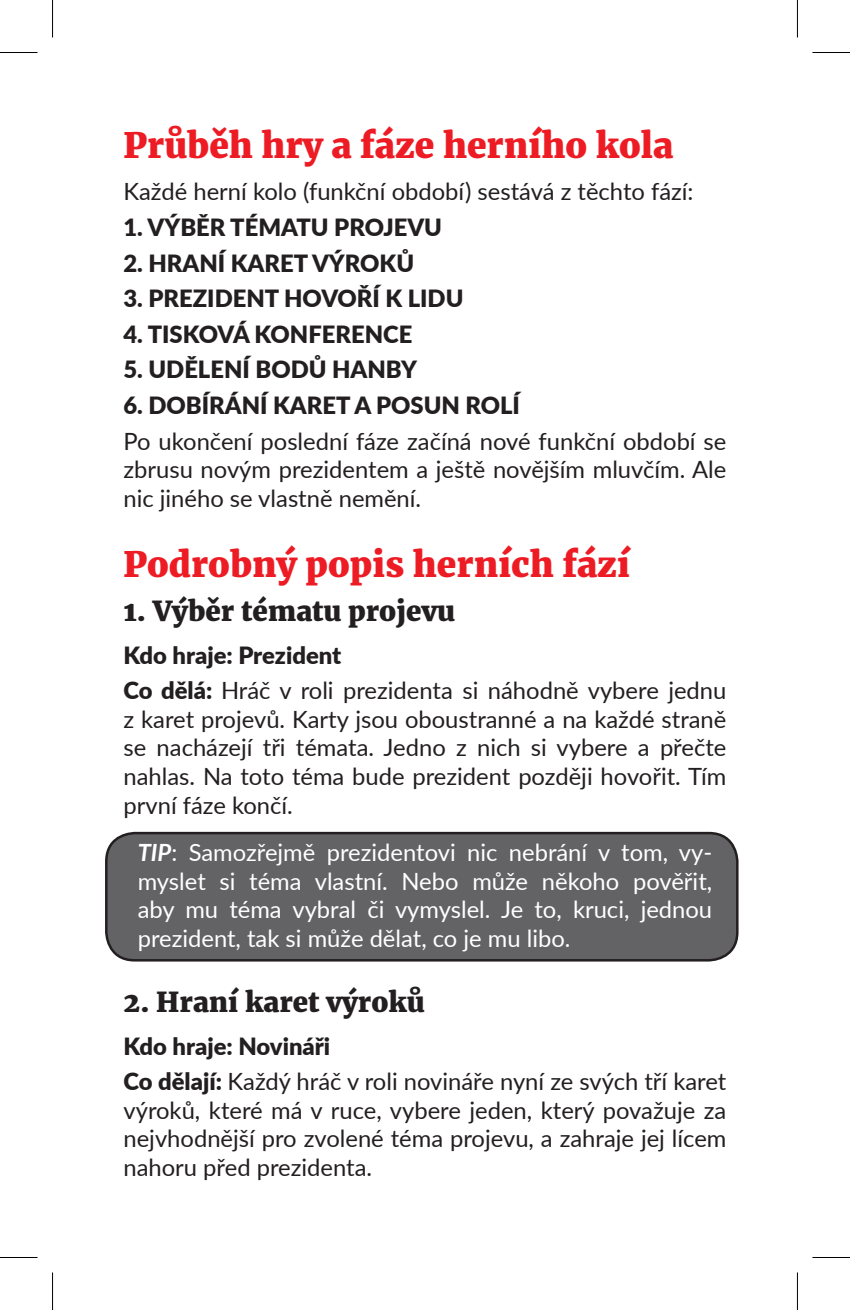
<style>
.page{position:relative;width:850px;height:1310px;background:#fff}
.page>*{position:absolute;margin:0;border:0;box-sizing:border-box;transform-origin:0 0}
.Hlavní_nadpisy{font:900 35px "Merriweather";color:#ed1c24}
.Vedlejší_nadpisy{font:900 27.5px "Merriweather";color:#231f20}
.Běžný_text{font:23.75px/28.5px "Lato";color:#231f20;text-align:justify}
.Poznámky{font:23.75px/28.5px "Lato";color:#fff}
.Běžný_text-2{font:900 23.75px "Lato";color:#231f20}
.s1{font-weight:900}
.s2{font-weight:700;font-style:italic}
</style>
<div class="page">
<div style="left:106px;top:833px;width:631px;height:127px;background:#636366;border-radius:28px"></div>
<div style="left:105px;top:832px;width:633px;height:129px;border:2px solid #231f20;border-radius:28px"></div>
<hr style="left:0;top:52px;width:38px;height:1px;background:#000">
<hr style="left:812px;top:52px;width:37px;height:1px;background:#000">
<hr style="left:0;top:1257px;width:38px;height:1px;background:#000">
<hr style="left:812px;top:1257px;width:37px;height:1px;background:#000">
<hr style="left:52px;top:0;width:1px;height:38px;background:#000">
<hr style="left:52px;top:1272px;width:1px;height:38px;background:#000">
<hr style="left:796px;top:0;width:1px;height:38px;background:#000">
<hr style="left:796px;top:1272px;width:1px;height:38px;background:#000">
<p class="Hlavní_nadpisy" style="left:123px;top:114px;width:551px">Průběh hry a fáze herního kola</p>
<p class="Běžný_text" style="left:123px;top:177px;width:571px">Každé herní kolo (funkční období) sestává z těchto fází:</p>
<p class="Běžný_text-2" style="left:123px;top:210px;width:320px">1. VÝBĚR TÉMATU PROJEVU</p>
<p class="Běžný_text-2" style="left:123px;top:245px;width:292px">2. HRANÍ KARET VÝROKŮ</p>
<p class="Běžný_text-2" style="left:123px;top:281px;width:341px">3. PREZIDENT HOVOŘÍ K LIDU</p>
<p class="Běžný_text-2" style="left:123px;top:316px;width:290px">4. TISKOVÁ KONFERENCE</p>
<p class="Běžný_text-2" style="left:123px;top:352px;width:295px">5. UDĚLENÍ BODŮ HANBY</p>
<p class="Běžný_text-2" style="left:123px;top:387px;width:398px">6. DOBÍRÁNÍ KARET A POSUN ROLÍ</p>
<p class="Běžný_text" style="left:123px;top:426px;width:604px">Po ukončení poslední fáze začíná nové funkční období se zbrusu novým prezidentem a ještě novějším mluvčím. Ale nic jiného se vlastně nemění.</p>
<p class="Hlavní_nadpisy" style="left:123px;top:534px;width:507px">Podrobný popis herních fází</p>
<p class="Vedlejší_nadpisy" style="left:123px;top:587px;width:333px">1. Výběr tématu projevu</p>
<p class="Běžný_text-2" style="left:123px;top:637px;width:219px">Kdo hraje: Prezident</p>
<p class="Běžný_text" style="left:123px;top:675px;width:604px"><span class="s1">Co dělá:</span> Hráč v roli prezidenta si náhodně vybere jednu z karet projevů. Karty jsou oboustranné a na každé straně se nacházejí tři témata. Jedno z nich si vybere a přečte nahlas. Na toto téma bude prezident později hovořit. Tím první fáze končí.</p>
<p class="Poznámky" style="left:138px;top:837px;width:575px"><span class="s2">TIP</span>: Samozřejmě prezidentovi nic nebrání v tom, vy&shy;myslet si téma vlastní. Nebo může někoho pověřit, aby mu téma vybral či vymyslel. Je to, kruci, jednou prezident, tak si může dělat, co je mu libo.</p>
<p class="Vedlejší_nadpisy" style="left:123px;top:978px;width:302px">2. Hraní karet výroků</p>
<p class="Běžný_text-2" style="left:123px;top:1028px;width:208px">Kdo hraje: Novináři</p>
<p class="Běžný_text" style="left:123px;top:1066px;width:604px"><span class="s1">Co dělají:</span> Každý hráč v roli novináře nyní ze svých tří karet výroků, které má v ruce, vybere jeden, který považuje za nejvhodnější pro zvolené téma projevu, a zahraje jej lícem nahoru před prezidenta.</p>
</div>
